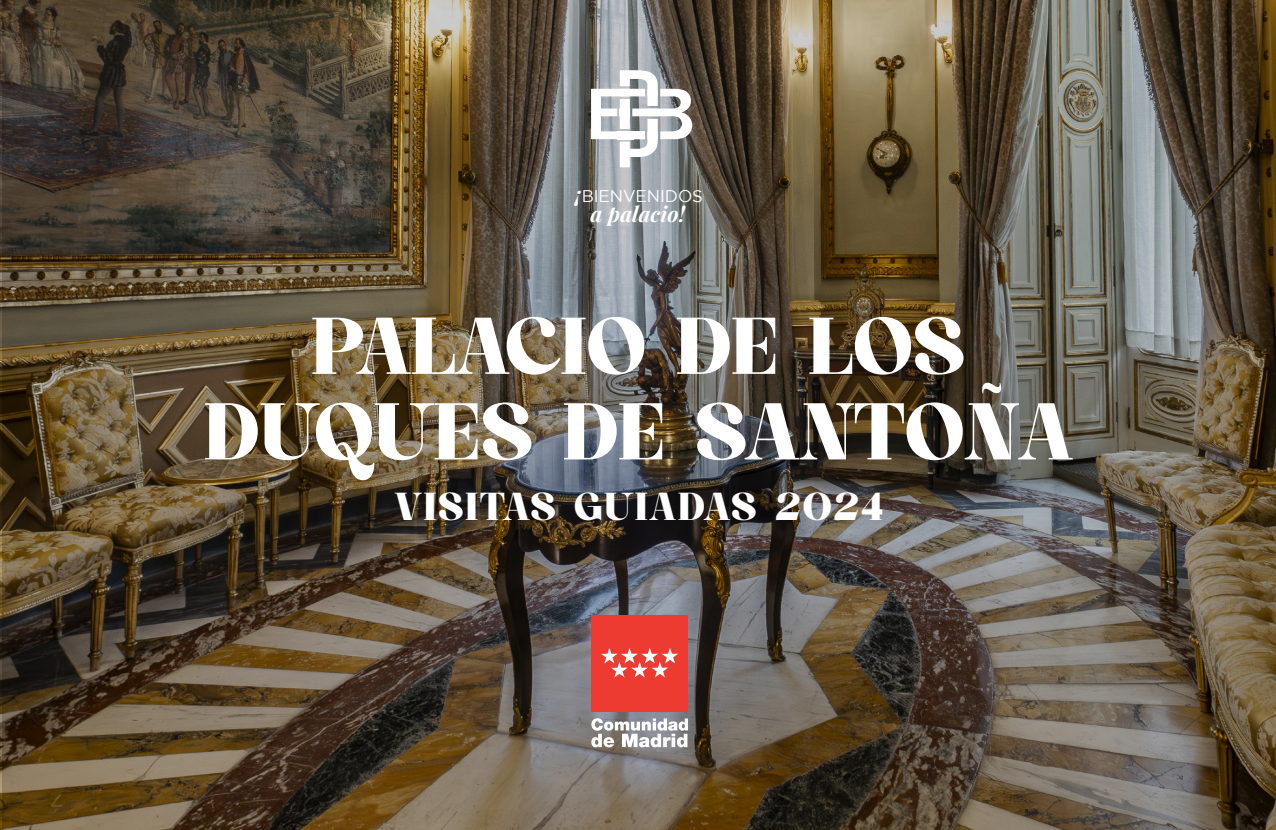
<style>
.page{position:relative;width:1276px;height:830px;background:#fff}
.page>*{position:absolute;margin:0;border:0;box-sizing:border-box;transform-origin:0 0}
.t1{font:78.75px/85.5px "Finestly Natural";color:#fff;text-align:center}
.t2{font:38.25px "Finestly Natural";letter-spacing:.04em;color:#fff}
.t3{font:italic 700 21.38px "Playfair Display";color:#fff}
.t4{font:16.88px "Gotham";letter-spacing:-.005em;color:#fff}
.s1{font-family:"Playfair Display";font-weight:700;font-style:italic;font-size:21.38px}
</style>
<div class="page">
<img style="left:2px;top:0;width:1274px;height:829px">
<svg style="left:591px;top:70px;width:101px;height:97px"></svg>
<div style="left:591px;top:614px;width:97px;height:97px;background:#ee3b32"></div>
<svg style="left:601px;top:648px;width:77px;height:29px"></svg>
<svg style="left:591px;top:717px;width:97px;height:30px"></svg>
<p class="t4" style="left:575px;top:187px;width:129px"><span class="s1">¡</span>BIENVENIDOS</p>
<p class="t3" style="left:590px;top:199px;width:96px">a palacio!</p>
<p class="t1" style="left:204px;top:307px;width:870px">PALACIO DE LOS<br>DUQUES DE SANTOÑA</p>
<p class="t2" style="left:395px;top:481px;width:490px">VISITAS GUIADAS 2024</p>
</div>
